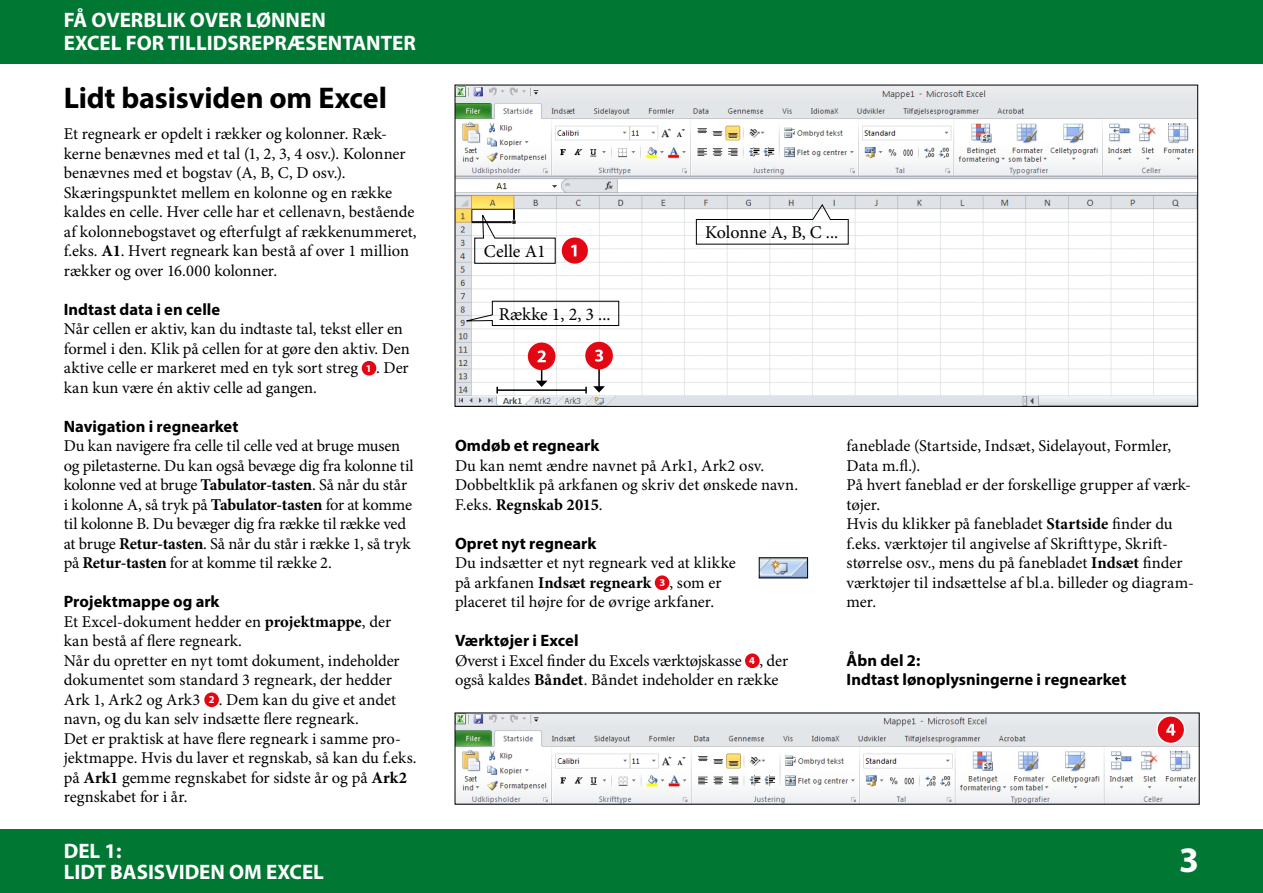
<style>
.page{position:relative;width:1263px;height:893px;background:#fff}
.page>*{position:absolute;margin:0;border:0;box-sizing:border-box;transform-origin:0 0}
.t1{font:700 36px "Myriad Pro";color:#fff}
.t2{font:700 30px "Myriad Pro";letter-spacing:-.005em;color:#000}
.t3{font:700 21px/23.2px "Myriad Pro";color:#fff}
.t4{font:18px "Minion Pro";color:#000}
.t5{font:16.5px/19.5px "Minion Pro";color:#000}
.t6{font:700 16.5px/19.5px "Myriad Pro";color:#000}
.s1{font-weight:700}
.s2{font-family:"Myriad Pro";font-weight:700;font-size:10.5px;color:#fff}
</style>
<div class="page">
<div style="left:0;top:0;width:1263px;height:64px;background:#007732"></div>
<div style="left:0;top:829px;width:1263px;height:64px;background:#007732"></div>
<div style="left:362px;top:361px;width:14px;height:15px;background:#e30613;border-radius:50%"></div>
<div style="left:204px;top:692px;width:15px;height:15px;background:#e30613;border-radius:50%"></div>
<img style="left:457px;top:87px;width:739px;height:318px">
<svg style="left:460px;top:300px;width:159px;height:26px"></svg>
<svg style="left:696px;top:203px;width:153px;height:42px"></svg>
<svg style="left:474px;top:212px;width:82px;height:52px"></svg>
<div style="left:655px;top:575px;width:14px;height:15px;background:#e30613;border-radius:50%"></div>
<div style="left:745px;top:653px;width:15px;height:15px;background:#e30613;border-radius:50%"></div>
<img style="left:761px;top:559px;width:45px;height:17px">
<div style="left:759px;top:557px;width:49px;height:21px;border:1px solid #000"></div>
<div style="left:561px;top:237px;width:28px;height:27px;background:#e30613;border-radius:50%"></div>
<div style="left:560px;top:236px;width:29px;height:29px;border:2px solid #fff;border-radius:50%"></div>
<svg style="left:571px;top:245px;width:5px;height:11px"></svg>
<hr style="left:497px;top:389px;width:89px;height:2px;background:#000">
<hr style="left:598px;top:367px;width:2px;height:20px;background:#000">
<svg style="left:593px;top:386px;width:12px;height:6px"></svg>
<div style="left:528px;top:343px;width:27px;height:27px;background:#e30613;border-radius:50%"></div>
<svg style="left:536px;top:350px;width:11px;height:37px"></svg>
<div style="left:585px;top:342px;width:28px;height:27px;background:#e30613;border-radius:50%"></div>
<svg style="left:595px;top:350px;width:8px;height:12px"></svg>
<img style="left:457px;top:715px;width:740px;height:87px">
<div style="left:1157px;top:716px;width:27px;height:27px;background:#e30613;border-radius:50%"></div>
<div style="left:1156px;top:715px;width:29px;height:29px;border:2px solid #fff;border-radius:50%"></div>
<svg style="left:1166px;top:724px;width:9px;height:11px"></svg>
<p class="t3" style="left:64px;top:8px;width:354px">FÅ OVERBLIK OVER LØNNEN<br>EXCEL FOR TILLIDSREPRÆSENTANTER</p>
<h2 class="t2" style="left:64px;top:78px;width:325px">Lidt basisviden om Excel</h2>
<p class="t5" style="left:64px;top:124px;width:354px">Et regneark er opdelt i rækker og kolonner. Ræk&shy;kerne benævnes med et tal (1, 2, 3, 4 osv.). Kolonner benævnes med et bogstav (A, B, C, D osv.).<br>Skæringspunktet mellem en kolonne og en række kaldes en celle. Hver celle har et cellenavn, bestående af kolonnebogstavet og efterfulgt af rækkenummeret, f.eks. <span class="s1">A1</span>. Hvert regneark kan bestå af over 1 million rækker og over 16.000 kolonner.</p>
<p class="t6" style="left:64px;top:299px;width:158px">Indtast data i en celle</p>
<p class="t5" style="left:64px;top:319px;width:348px">Når cellen er aktiv, kan du indtaste tal, tekst eller en formel i den. Klik på cellen for at gøre den aktiv. Den aktive celle er markeret med en tyk sort streg <span class="s2">1</span> . Der kan kun være én aktiv celle ad gangen.</p>
<p class="t6" style="left:64px;top:416px;width:176px">Navigation i regnearket</p>
<p class="t5" style="left:64px;top:436px;width:351px">Du kan navigere fra celle til celle ved at bruge musen og piletasterne. Du kan også bevæge dig fra kolonne til kolonne ved at bruge <span class="s1">Tabulator-tasten</span>. Så når du står i kolonne A, så tryk på <span class="s1">Tabulator-tasten</span> for at komme til kolonne B. Du bevæger dig fra række til række ved at bruge <span class="s1">Retur-tasten</span>. Så når du står i række 1, så tryk på <span class="s1">Retur-tasten</span> for at komme til række 2.</p>
<p class="t6" style="left:64px;top:591px;width:157px">Projektmappe og ark</p>
<p class="t5" style="left:64px;top:612px;width:354px">Et Excel-dokument hedder en <span class="s1">projektmappe</span>, der kan bestå af flere regneark.<br>Når du opretter en nyt tomt dokument, indeholder dokumentet som standard 3 regneark, der hedder Ark 1, Ark2 og Ark3 <span class="s2">2</span> . Dem kan du give et andet navn, og du kan selv indsætte flere regneark.<br>Det er praktisk at have flere regneark i samme pro&shy;jektmappe. Hvis du laver et regnskab, så kan du f.eks. på <span class="s1">Ark1</span> gemme regnskabet for sidste år og på <span class="s1">Ark2 </span>regnskabet for i år.</p>
<p class="t3" style="left:64px;top:840px;width:262px;line-height:21px">DEL 1:<br>LIDT BASISVIDEN OM EXCEL</p>
<p class="t4" style="left:484px;top:240px;width:63px">Celle A1</p>
<p class="t4" style="left:499px;top:302px;width:113px">Række 1, 2, 3 ...</p>
<p class="t4" style="left:705px;top:220px;width:135px">Kolonne A, B, C ...</p>
<p class="t6" style="left:455px;top:435px;width:146px">Omdøb et regneark</p>
<p class="t5" style="left:455px;top:456px;width:345px">Du kan nemt ændre navnet på Ark1, Ark2 osv.<br>Dobbeltklik på arkfanen og skriv det ønskede navn.<br>F.eks. <span class="s1">Regnskab 2015</span>.</p>
<p class="t6" style="left:455px;top:533px;width:143px">Opret nyt regneark</p>
<p class="t5" style="left:455px;top:553px;width:282px">Du indsætter et nyt regneark ved at klikke på arkfanen <span class="s1">Indsæt regneark</span> <span class="s2">3</span> , som er placeret til højre for de øvrige arkfaner.</p>
<p class="t6" style="left:455px;top:630px;width:125px">Værktøjer i Excel</p>
<p class="t5" style="left:455px;top:651px;width:335px">Øverst i Excel finder du Excels værktøjskasse <span class="s2">4</span> , der også kaldes <span class="s1">Båndet</span>. Båndet indeholder en række</p>
<p class="t5" style="left:847px;top:436px;width:349px">faneblade (Startside, Indsæt, Sidelayout, Formler, Data m.fl.).<br>På hvert faneblad er der forskellige grupper af værk&shy;tøjer.<br>Hvis du klikker på fanebladet <span class="s1">Startside</span> finder du f.eks. værktøjer til angivelse af Skrifttype, Skrift&shy;størrelse osv., mens du på fanebladet <span class="s1">Indsæt</span> finder værktøjer til indsættelse af bl.a. billeder og diagram&shy;mer.</p>
<p class="t6" style="left:847px;top:650px;width:281px">Åbn del 2:<br>Indtast lønoplysningerne i regnearket</p>
<h1 class="t1" style="left:1179px;top:837px;width:21px">3</h1>
</div>
